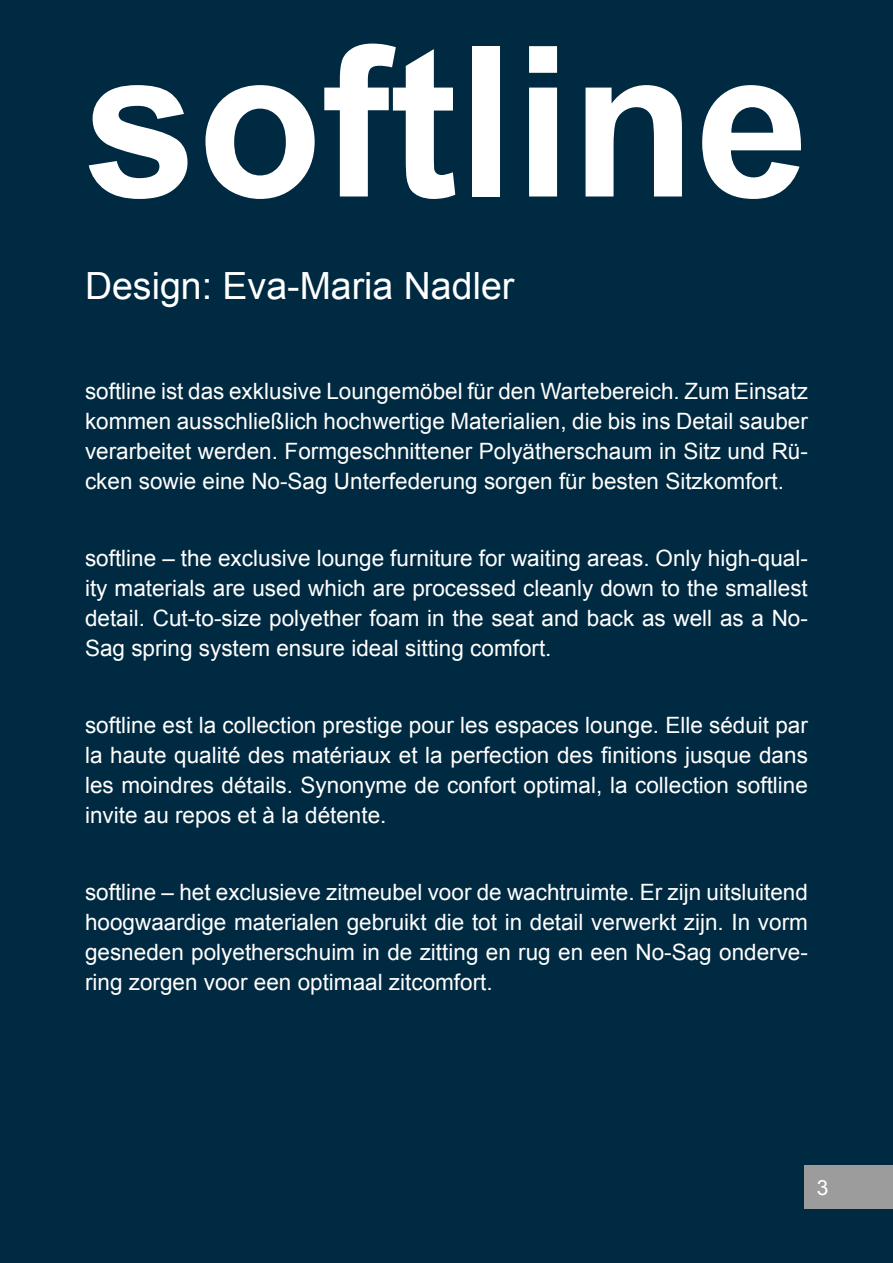
<style>
.page{position:relative;width:893px;height:1263px;background:#fff}
.page>*{position:absolute;margin:0;border:0;box-sizing:border-box;transform-origin:0 0}
.t1{font:700 210px "Arial";color:#fff}
.t2{font:37.5px "Arial";color:#fff}
.t3{font:22.5px/30px "Arial";color:#fff;text-align:justify}
.t4{font:21px "Arial";color:#fff}
.t5{font:700 16.5px "Arial";color:#fff}
</style>
<div class="page">
<img style="left:0;top:358px;width:1px;height:892px">
<div style="left:1px;top:0;width:892px;height:1263px;background:#002a41"></div>
<div style="left:804px;top:1165px;width:89px;height:44px;background:#9c9c9d"></div>
<h1 class="t1" style="left:84px;top:-16px;width:727px">softline</h1>
<h2 class="t2" style="left:85px;top:262px;width:431px">Design: Eva-Maria Nadler</h2>
<p class="t3" style="left:85px;top:376px;width:724px">softline ist das exklusive Loungemöbel für den Wartebereich. Zum Einsatz kommen ausschließlich hochwertige Materialien, die bis ins Detail sauber verarbeitet werden. Formgeschnittener Polyätherschaum in Sitz und Rü&shy;cken sowie eine No-Sag Unterfederung sorgen für besten Sitzkomfort.</p>
<p class="t3" style="left:85px;top:543px;width:724px">softline – the exclusive lounge furniture for waiting areas. Only high-qual&shy;ity materials are used which are processed cleanly down to the smallest detail. Cut-to-size polyether foam in the seat and back as well as a No-Sag spring system ensure ideal sitting comfort.</p>
<p class="t3" style="left:85px;top:710px;width:724px">softline est la collection prestige pour les espaces lounge. Elle séduit par la haute qualité des matériaux et la perfection des finitions jusque dans les moindres détails. Synonyme de confort optimal, la collection softline invite au repos et à la détente.</p>
<p class="t3" style="left:85px;top:877px;width:724px">softline – het exclusieve zitmeubel voor de wachtruimte. Er zijn uitsluitend hoogwaardige materialen gebruikt die tot in detail verwerkt zijn. In vorm gesneden polyetherschuim in de zitting en rug en een No-Sag onderve&shy;ring zorgen voor een optimaal zitcomfort.</p>
<p class="t4" style="left:817px;top:1173px;width:13px">3</p>
<p class="t5" style="left:819px;top:1182px;width:11px">3</p>
</div>
